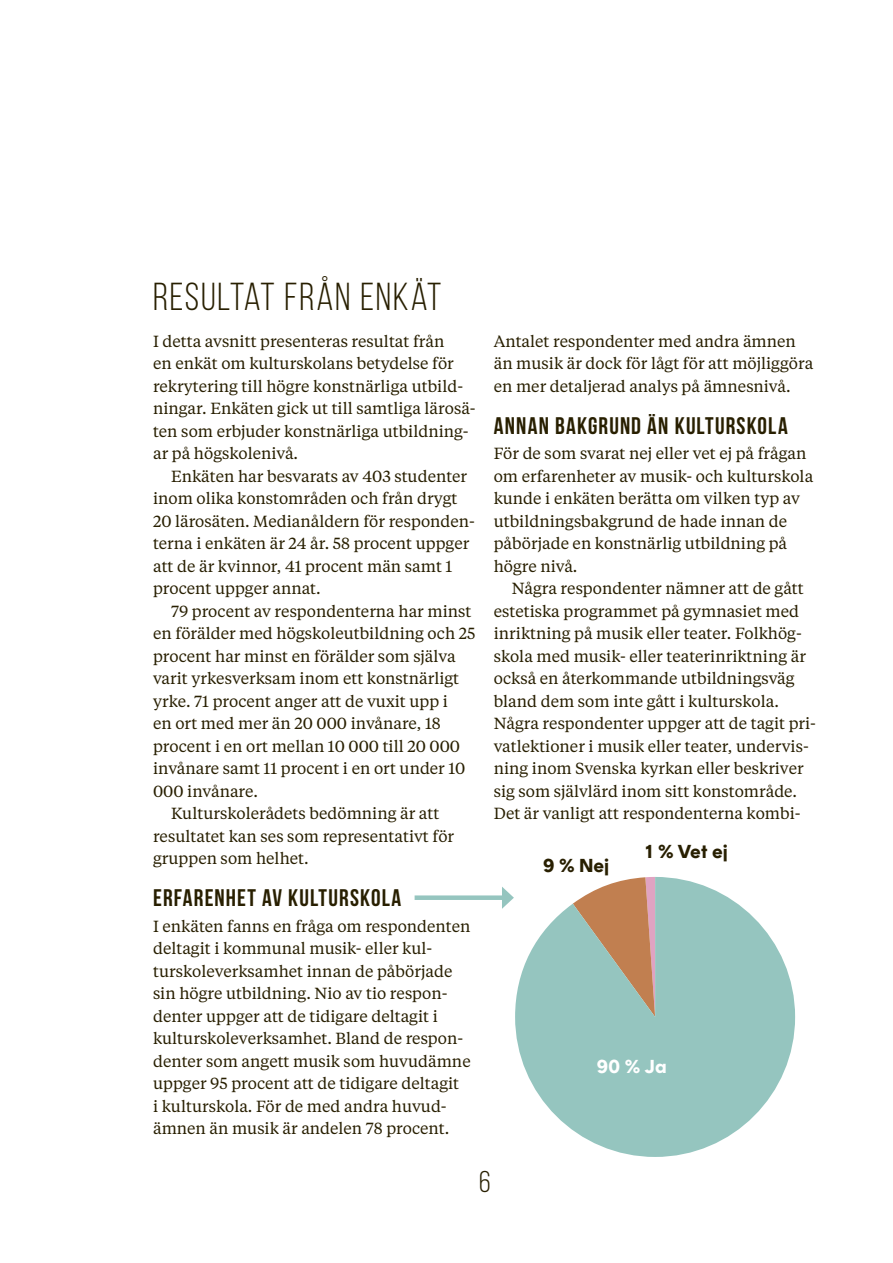
<style>
.page{position:relative;width:893px;height:1263px;background:#fff}
.page>*{position:absolute;margin:0;border:0;box-sizing:border-box;transform-origin:0 0}
.t1{font:39px "Bebas Neue";letter-spacing:.045em;color:#281f00}
.t2{font:30px "Bebas Neue";color:#281f00}
.t3{font:700 24px "Bebas Neue";letter-spacing:.045em;color:#281f00}
.t4{font:800 18.75px "Rund Text";color:#281f00}
.t5{font:800 18.75px "Rund Text";color:#fff}
.t6{font:16.05px/22.5px "Tiempos Text";color:#281f00}
</style>
<div class="page">
<svg style="left:515px;top:877px;width:280px;height:280px;fill:#95c5bf"></svg>
<div style="left:415px;top:895px;width:91px;height:5px;background:#95c5bf"></div>
<svg style="left:502px;top:887px;width:12px;height:22px"></svg>
<h1 class="t1" style="left:153px;top:276px;width:290px">RESULTAT FRÅN ENKÄT</h1>
<p class="t6" style="left:153px;top:329px;width:324px">I detta avsnitt presenteras resultat från<br>en enkät om kulturskolans betydelse för rekrytering till högre konstnärliga utbild&shy;ningar. Enkäten gick ut till samtliga lärosä&shy;ten som erbjuder konstnärliga utbildning&shy;ar på högskolenivå.</p>
<p class="t6" style="left:153px;top:464px;width:323px;text-indent:18px">Enkäten har besvarats av 403 studenter inom olika konstområden och från drygt 20 lärosäten. Medianåldern för responden&shy;terna i enkäten är 24 år. 58 procent uppger att de är kvinnor, 41 procent män samt 1 procent uppger annat.</p>
<p class="t6" style="left:171px;top:599px;width:302px">79 procent av respondenterna har minst</p>
<p class="t6" style="left:153px;top:621px;width:324px">en förälder med högskoleutbildning och 25</p>
<p class="t6" style="left:153px;top:644px;width:304px">procent har minst en förälder som själva</p>
<p class="t6" style="left:153px;top:666px;width:308px">varit yrkesverksam inom ett konstnärligt</p>
<p class="t6" style="left:153px;top:689px;width:296px">yrke. 71 procent anger att de vuxit upp i</p>
<p class="t6" style="left:153px;top:711px;width:289px">en ort med mer än 20 000 invånare, 18</p>
<p class="t6" style="left:153px;top:734px;width:308px">procent i en ort mellan 10 000 till 20 000</p>
<p class="t6" style="left:153px;top:756px;width:314px">invånare samt 11 procent i en ort under 10</p>
<p class="t6" style="left:153px;top:779px;width:106px">000 invånare.</p>
<p class="t6" style="left:171px;top:801px;width:270px">Kulturskolerådets bedömning är att</p>
<p class="t6" style="left:153px;top:824px;width:303px">resultatet kan ses som representativt för</p>
<p class="t6" style="left:153px;top:846px;width:157px">gruppen som helhet.</p>
<h3 class="t3" style="left:153px;top:885px;width:250px">ERFARENHET AV KULTURSKOLA</h3>
<p class="t6" style="left:153px;top:914px;width:319px">I enkäten fanns en fråga om respondenten deltagit i kommunal musik- eller kul&shy;turskoleverksamhet innan de påbörjade sin högre utbildning. Nio av tio respon&shy;denter uppger att de tidigare deltagit i kulturskoleverksamhet. Bland de respon&shy;denter som angett musik som huvudämne uppger 95 procent att de tidigare deltagit<br>i kulturskola. För de med andra huvud&shy;ämnen än musik är andelen 78 procent.</p>
<p class="t6" style="left:494px;top:329px;width:321px">Antalet respondenter med andra ämnen än musik är dock för lågt för att möjliggöra en mer detaljerad analys på ämnesnivå.</p>
<h3 class="t3" style="left:494px;top:412px;width:296px">ANNAN BAKGRUND ÄN KULTURSKOLA</h3>
<p class="t6" style="left:494px;top:441px;width:321px">För de som svarat nej eller vet ej på frågan om erfarenheter av musik- och kulturskola kunde i enkäten berätta om vilken typ av utbildningsbakgrund de hade innan de påbörjade en konstnärlig utbildning på högre nivå.</p>
<p class="t6" style="left:494px;top:576px;width:324px;text-indent:18px">Några respondenter nämner att de gått estetiska programmet på gymnasiet med inriktning på musik eller teater. Folkhög&shy;skola med musik- eller teaterinriktning är också en återkommande utbildningsväg bland dem som inte gått i kulturskola.<br>Några respondenter uppger att de tagit pri&shy;vatlektioner i musik eller teater, undervis&shy;ning inom Svenska kyrkan eller beskriver sig som självlärd inom sitt konstområde.<br>Det är vanligt att respondenterna kombi-</p>
<p class="t4" style="left:543px;top:855px;width:68px">9 % Nej</p>
<p class="t4" style="left:645px;top:840px;width:84px">1 % Vet ej</p>
<p class="t5" style="left:597px;top:1055px;width:72px">90 % Ja</p>
<h2 class="t2" style="left:479px;top:1166px;width:13px">6</h2>
</div>
